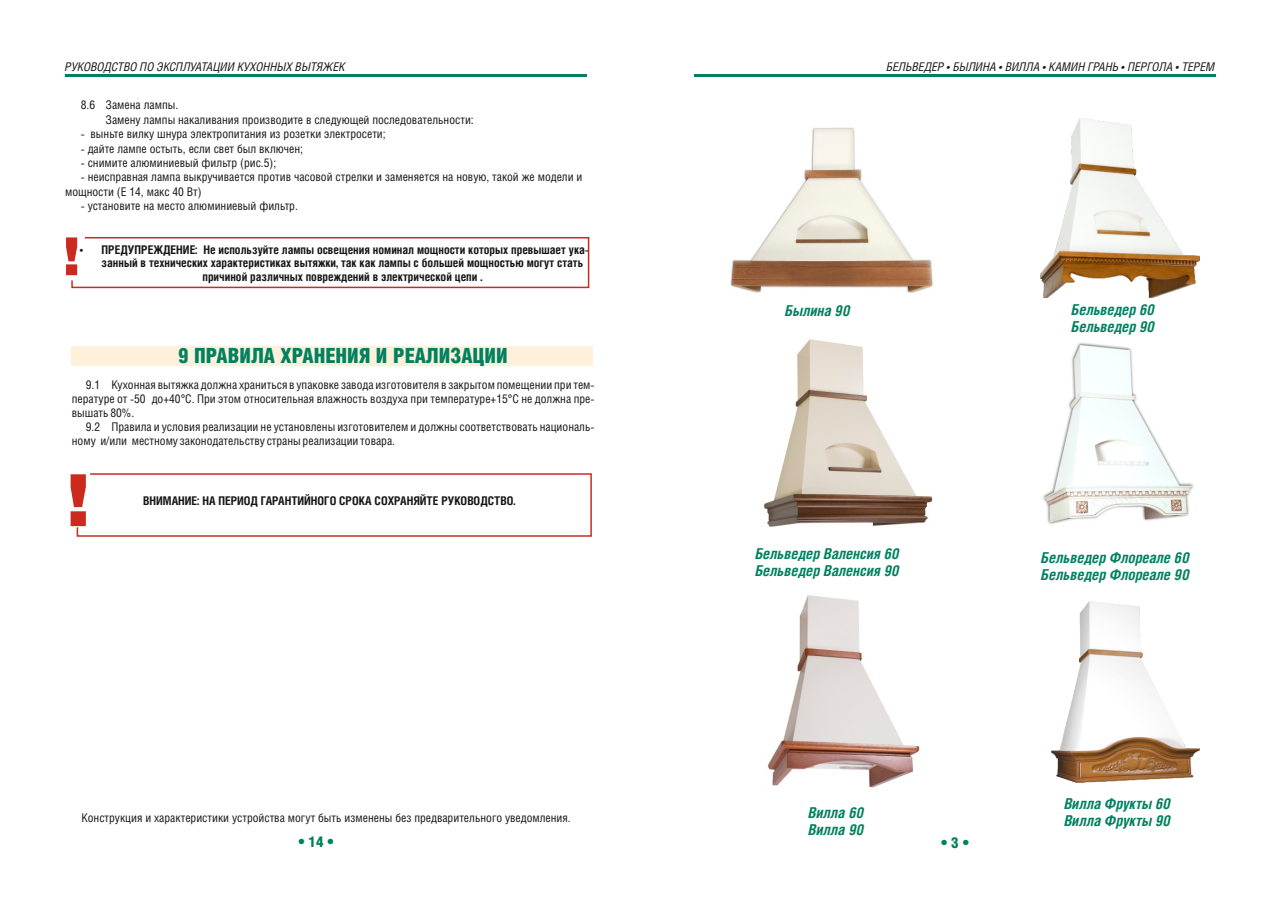
<style>
.page{position:relative;width:1280px;height:910px;background:#fff}
.page>*{position:absolute;margin:0;border:0;box-sizing:border-box;transform-origin:0 0}
.t1{font:72px "Helios Black C";color:#cb2b1e}
.t2{font:52.35px "Helios Black C";color:#cb2b1e}
.t3{font:21px "Helios Cond Black C";color:#008160}
.t4{font:italic 700 15px/17.1px "Helios Cond C";color:#008160}
.t5{font:15px "Helios Cond Black C";color:#008160}
.t6{font:12px/14px "Helios Cond C";color:#151616}
.t7{font:700 12px/13.8px "Helios Cond C";color:#151616;text-align:center}
.t8{font:italic 12px "Helios Cond C";color:#151616}
</style>
<div class="page">
<hr style="left:65px;top:74px;width:521px;height:3px;background:#008160">
<hr style="left:694px;top:74px;width:522px;height:3px;background:#008160">
<img style="left:1043px;top:342px;width:151px;height:182px">
<img style="left:730px;top:127px;width:203px;height:166px">
<img style="left:763px;top:339px;width:169px;height:188px">
<img style="left:767px;top:595px;width:153px;height:193px">
<img style="left:1040px;top:118px;width:159px;height:180px">
<div style="left:71px;top:346px;width:522px;height:20px;background:#fff0db"></div>
<svg style="left:76px;top:473px;width:516px;height:64px"></svg>
<img style="left:1052px;top:601px;width:148px;height:182px">
<svg style="left:71px;top:237px;width:519px;height:52px"></svg>
<p class="t8" style="left:65px;top:61px;width:282px">РУКОВОДСТВО ПО ЭКСПЛУАТАЦИИ КУХОННЫХ ВЫТЯЖЕК</p>
<p class="t8" style="left:886px;top:62px;width:330px">БЕЛЬВЕДЕР • БЫЛИНА • ВИЛЛА • КАМИН ГРАНЬ • ПЕРГОЛА • ТЕРЕМ</p>
<p class="t6" style="left:106px;top:99px;width:370px;line-height:14.4px;text-indent:-25px">8.6 Замена лампы.<br>Замену лампы накаливания производите в следующей последовательности:</p>
<p class="t6" style="left:81px;top:128px;width:306px">- выньте вилку шнура электропитания из розетки электросети;</p>
<p class="t6" style="left:81px;top:142px;width:224px">- дайте лампе остыть, если свет был включен;</p>
<p class="t6" style="left:81px;top:156px;width:197px">- снимите алюминиевый фильтр (рис.5);</p>
<p class="t6" style="left:65px;top:171px;width:519px;line-height:14.4px;text-indent:16px">- неисправная лампа выкручивается против часовой стрелки и заменяется на новую, такой же модели и мощности (Е 14, макс 40 Вт)</p>
<p class="t6" style="left:81px;top:200px;width:219px">- установите на место алюминиевый фильтр.</p>
<h2 class="t2" style="left:63px;top:232px;width:19px">!</h2>
<p class="t7" style="left:102px;top:243px;width:489px">ПРЕДУПРЕЖДЕНИЕ: Не используйте лампы освещения номинал мощности которых превышает ука&shy;занный в технических характеристиках вытяжки, так как лампы с большей мощностью могут стать причиной различных повреждений в электрической цепи .</p>
<h3 class="t3" style="left:178px;top:346px;width:331px">9 ПРАВИЛА ХРАНЕНИЯ И РЕАЛИЗАЦИИ</h3>
<p class="t6" style="left:72px;top:378px;width:524px;text-align:justify;text-indent:14px">9.1 Кухонная вытяжка должна храниться в упаковке завода изготовителя в закрытом помещении при тем&shy;пературе от -50 до+40°С. При этом относительная влажность воздуха при температуре+15°С не должна пре&shy;вышать 80%.</p>
<p class="t6" style="left:72px;top:420px;width:524px;text-indent:14px">9.2 Правила и условия реализации не установлены изготовителем и должны соответствовать националь&shy;ному и/или местному законодательству страны реализации товара.</p>
<h1 class="t1" style="left:66px;top:467px;width:25px">!</h1>
<p class="t7" style="left:143px;top:494px;width:374px">ВНИМАНИЕ: НА ПЕРИОД ГАРАНТИЙНОГО СРОКА СОХРАНЯЙТЕ РУКОВОДСТВО.</p>
<p class="t4" style="left:785px;top:302px;width:67px">Былина 90</p>
<p class="t4" style="left:1071px;top:302px;width:85px">Бельведер 60<br>Бельведер 90</p>
<p class="t4" style="left:755px;top:546px;width:146px">Бельведер Валенсия 60<br>Бельведер Валенсия 90</p>
<p class="t4" style="left:1041px;top:550px;width:150px">Бельведер Флореале 60<br>Бельведер Флореале 90</p>
<p class="t4" style="left:809px;top:805px;width:57px">Вилла 60<br>Вилла 90</p>
<p class="t6" style="left:82px;top:811px;width:491px">Конструкция и характеристики устройства могут быть изменены без предварительного уведомления.</p>
<p class="t5" style="left:298px;top:835px;width:37px">• 14 •</p>
<p class="t5" style="left:941px;top:835px;width:29px">• 3 •</p>
<p class="t4" style="left:1064px;top:795px;width:108px">Вилла Фрукты 60<br>Вилла Фрукты 90</p>
</div>
